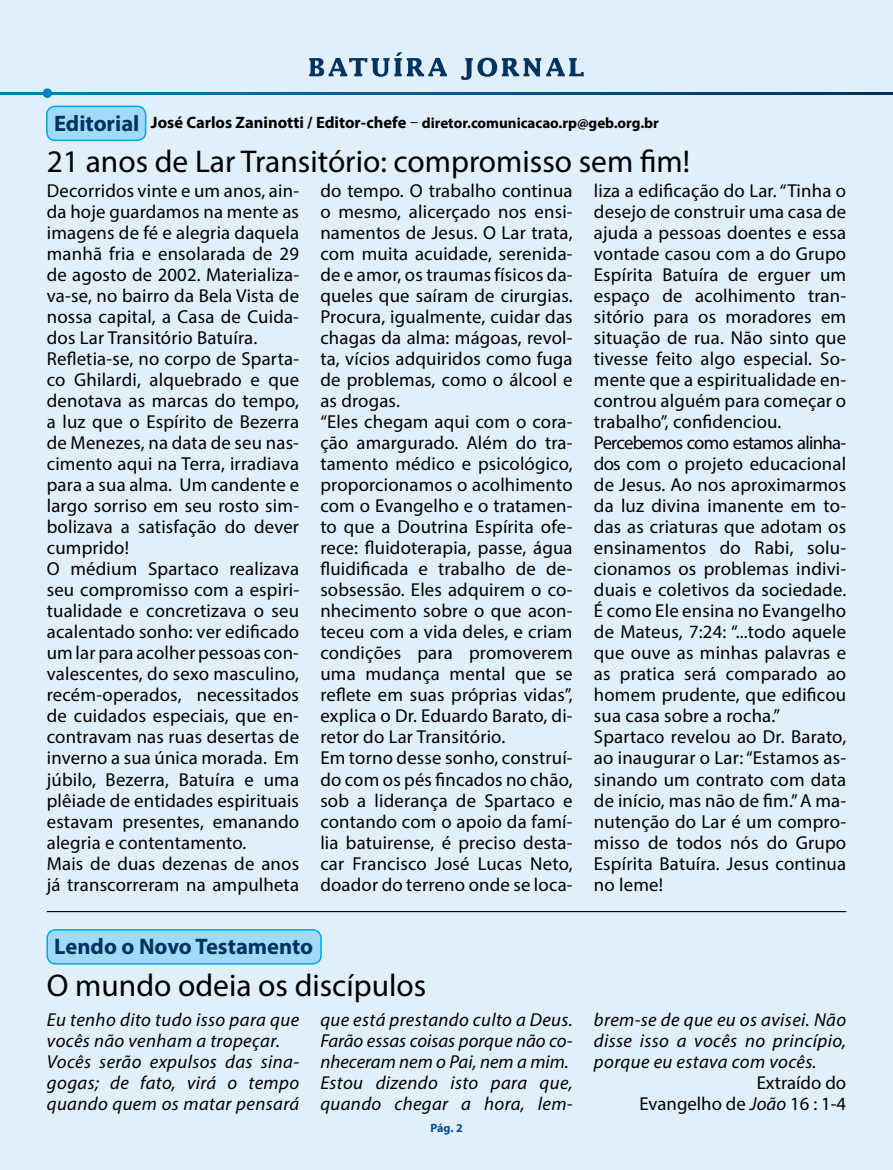
<style>
.page{position:relative;width:893px;height:1170px;background:#fff}
.page>*{position:absolute;margin:0;border:0;box-sizing:border-box;transform-origin:0 0}
.t1{font:31.5px "Myriad Pro";color:#000}
.t2{font:700 22.5px "Myriad Pro";color:#00325e}
.t3{font:18.75px/21px "Myriad Pro";letter-spacing:.01em;color:#000}
.t4{font:italic 18.75px/21px "Myriad Pro";letter-spacing:.02em;color:#000}
.t5{font:700 15px "Myriad Pro";color:#000}
.t6{font:700 12px "Myriad Pro";color:#004f91}
.s1{font-size:16.5px}
.s2{font-weight:400;font-size:16.5px}
.s3{font-style:italic}
</style>
<div class="page">
<div style="left:0;top:0;width:893px;height:1169px;background:#e0eff9"></div>
<svg style="left:0;top:93px;width:893px;height:1px"></svg>
<svg style="left:309px;top:52px;width:138px;height:25px"></svg>
<svg style="left:461px;top:58px;width:123px;height:22px"></svg>
<div style="left:47px;top:929px;width:274px;height:34px;background:#9fdaf7;border-radius:9px"></div>
<div style="left:46px;top:929px;width:276px;height:35px;border:2px solid #00a6eb;border-radius:9px"></div>
<div style="left:47px;top:106px;width:99px;height:34px;background:#9fdaf7;border-radius:9px"></div>
<div style="left:46px;top:106px;width:100px;height:35px;border:2px solid #00a6eb;border-radius:9px"></div>
<hr style="left:47px;top:911px;width:799px;height:1px;background:#000">
<div style="left:43px;top:88px;width:9px;height:10px;background:#0082c0;border-radius:50%"></div>
<p class="t2" style="left:54px;top:108px;width:87px">Editorial</p>
<p class="t5" style="left:151px;top:113px;width:509px"><span class="s1">José Carlos Zaninotti / Editor-chefe</span> <span class="s2">–</span> diretor.comunicacao.rp@geb.org.br</p>
<h1 class="t1" style="left:47px;top:141px;width:645px">21 anos de Lar Transitório: compromisso sem fim!</h1>
<p class="t3" style="left:47px;top:180px;width:254px">Decorridos vinte e um anos, ain&shy;da hoje guardamos na mente as imagens de fé e alegria daquela manhã fria e ensolarada de 29 de agosto de 2002. Materializa&shy;va-se, no bairro da Bela Vista de nossa capital, a Casa de Cuida&shy;dos Lar Transitório Batuíra.<br>Refletia-se, no corpo de Sparta&shy;co Ghilardi, alquebrado e que denotava as marcas do tempo, a luz que o Espírito de Bezerra de Menezes, na data de seu nas&shy;cimento aqui na Terra, irradiava para a sua alma. Um candente e largo sorriso em seu rosto sim&shy;bolizava a satisfação do dever cumprido!<br>O médium Spartaco realizava seu compromisso com a espiri&shy;tualidade e concretizava o seu acalentado sonho: ver edificado um lar para acolher pessoas con&shy;valescentes, do sexo masculino, recém-operados, necessitados de cuidados especiais, que en&shy;contravam nas ruas desertas de inverno a sua única morada. Em júbilo, Bezerra, Batuíra e uma plêiade de entidades espirituais estavam presentes, emanando alegria e contentamento.<br>Mais de duas dezenas de anos já transcorreram na ampulheta</p>
<p class="t3" style="left:320px;top:180px;width:254px">do tempo. O trabalho continua o mesmo, alicerçado nos ensi&shy;namentos de Jesus. O Lar trata, com muita acuidade, serenida&shy;de e amor, os traumas físicos da&shy;queles que saíram de cirurgias.<br>Procura, igualmente, cuidar das chagas da alma: mágoas, revol&shy;ta, vícios adquiridos como fuga de problemas, como o álcool e as drogas.<br>“Eles chegam aqui com o cora&shy;ção amargurado. Além do tra&shy;tamento médico e psicológico, proporcionamos o acolhimento com o Evangelho e o tratamen&shy;to que a Doutrina Espírita ofe&shy;rece: fluidoterapia, passe, água fluidificada e trabalho de de&shy;sobsessão. Eles adquirem o co&shy;nhecimento sobre o que acon&shy;teceu com a vida deles, e criam condições para promoverem uma mudança mental que se reflete em suas próprias vidas”, explica o Dr. Eduardo Barato, di&shy;retor do Lar Transitório.<br>Em torno desse sonho, construí&shy;do com os pés fincados no chão, sob a liderança de Spartaco e contando com o apoio da famí&shy;lia batuirense, é preciso desta&shy;car Francisco José Lucas Neto, doador do terreno onde se loca-</p>
<p class="t3" style="left:594px;top:180px;width:254px">liza a edificação do Lar. “Tinha o desejo de construir uma casa de ajuda a pessoas doentes e essa vontade casou com a do Grupo<br>Espírita Batuíra de erguer um espaço de acolhimento tran&shy;sitório para os moradores em situação de rua. Não sinto que tivesse feito algo especial. So&shy;mente que a espiritualidade en&shy;controu alguém para começar o trabalho”, confidenciou.<br>Percebemos como estamos alinha&shy;dos com o projeto educacional de Jesus. Ao nos aproximarmos da luz divina imanente em to&shy;das as criaturas que adotam os ensinamentos do Rabi, solu&shy;cionamos os problemas indivi&shy;duais e coletivos da sociedade.<br>É como Ele ensina no Evangelho de Mateus, 7:24: “...todo aquele que ouve as minhas palavras e as pratica será comparado ao homem prudente, que edificou sua casa sobre a rocha.”<br>Spartaco revelou ao Dr. Barato, ao inaugurar o Lar: “Estamos as&shy;sinando um contrato com data de início, mas não de fim.” A ma&shy;nutenção do Lar é um compro&shy;misso de todos nós do Grupo<br>Espírita Batuíra. Jesus continua no leme!</p>
<p class="t2" style="left:54px;top:931px;width:260px">Lendo o Novo Testamento</p>
<h1 class="t1" style="left:47px;top:965px;width:381px">O mundo odeia os discípulos</h1>
<p class="t4" style="left:47px;top:1008px;width:254px">Eu tenho dito tudo isso para que vocês não venham a tropeçar.<br>Vocês serão expulsos das sina&shy;gogas; de fato, virá o tempo quando quem os matar pensará</p>
<p class="t4" style="left:320px;top:1008px;width:254px">que está prestando culto a Deus.<br>Farão essas coisas porque não co&shy;nheceram nem o Pai, nem a mim.<br>Estou dizendo isto para que, quando chegar a hora, lem-</p>
<p class="t4" style="left:594px;top:1008px;width:254px;text-align:justify">brem-se de que eu os avisei. Não disse isso a vocês no princípio, porque eu estava com vocês.</p>
<p class="t3" style="left:639px;top:1071px;width:208px;text-align:right">Extraído do<br>Evangelho de <span class="s3">João</span> 16 : 1-4</p>
<p class="t6" style="left:430px;top:1120px;width:34px">Pág. 2</p>
</div>
